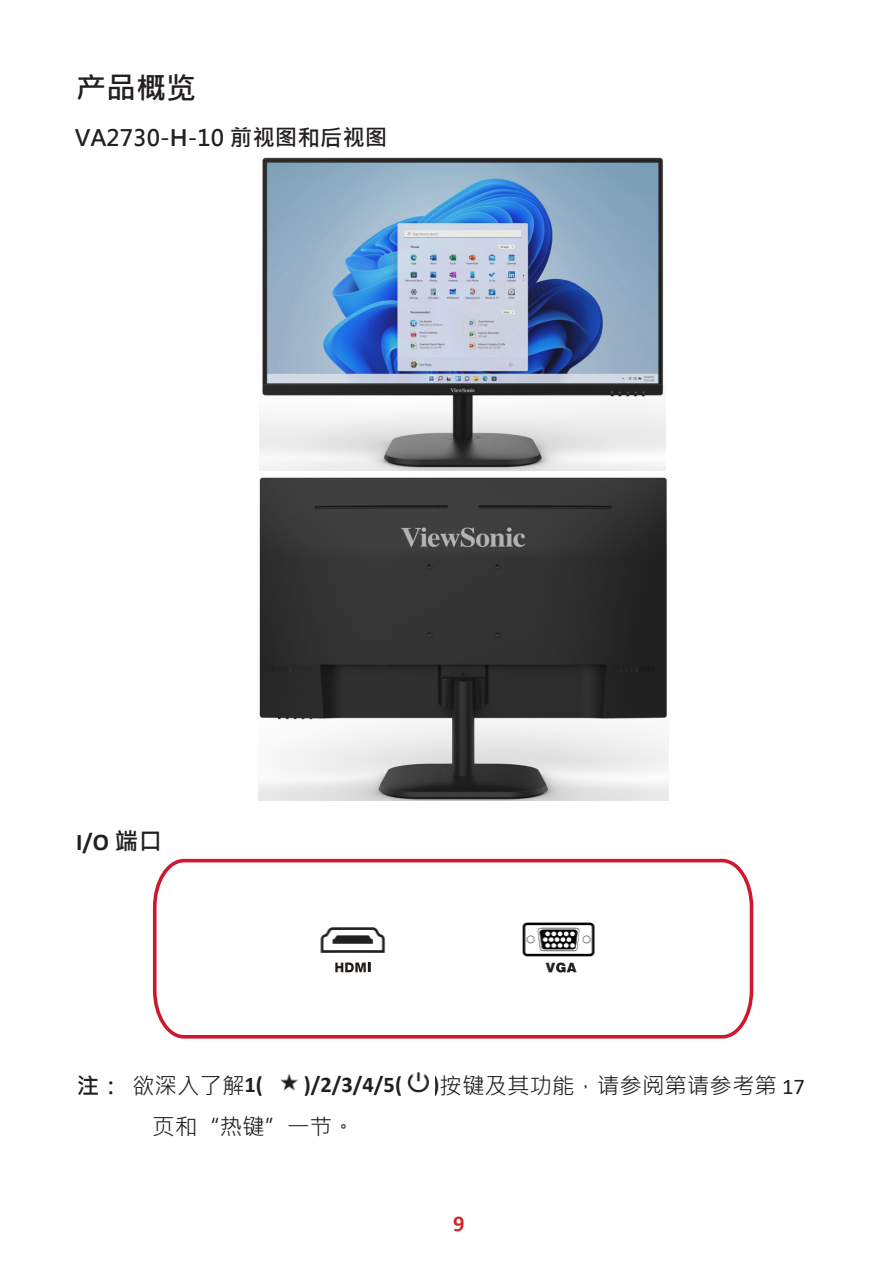
<style>
.page{position:relative;width:893px;height:1263px;background:#fff}
.page>*{position:absolute;margin:0;border:0;box-sizing:border-box;transform-origin:0 0}
.t1{font:700 30px "Microsoft Jheng Hei";color:#231f20}
.t2{font:700 24px "Calibri";color:#231f20}
.t3{font:22.5px "Microsoft Jheng Hei";color:#231f20}
.t4{font:700 22.5px "Microsoft Jheng Hei";color:#231f20}
.t5{font:700 22.5px "Calibri";color:#231f20}
.t6{font:22.5px "Microsoft Jheng Hei";color:#231f20}
.t7{font:700 22.5px "Calibri";color:#d1232a}
.s1{font-style:inherit}
.s2{font-family:"Microsoft Jheng Hei"}
.s3{font-weight:700}
.s4{font-family:"Calibri";font-weight:700}
.s5{font-family:"Calibri"}
</style>
<div class="page">
<svg style="left:153px;top:859px;width:600px;height:179px"></svg>
<img style="left:280px;top:1073px;width:18px;height:18px">
<img style="left:407px;top:1072px;width:23px;height:21px">
<img style="left:289px;top:916px;width:344px;height:63px">
<img style="left:259px;top:157px;width:407px;height:313px">
<img style="left:259px;top:477px;width:410px;height:324px">
<h1 class="t1" style="left:76px;top:69px;width:122px">产品概览</h1>
<p class="t4" style="left:75px;top:124px;width:314px">VA2730-H-10 <span class="s1">前视图和后视图</span></p>
<p class="t2" style="left:76px;top:825px;width:88px">I/O <span class="s2">端口</span></p>
<p class="t3" style="left:77px;top:1071px;width:188px"><span class="s3">注：</span> 欲深入了解<span class="s4">1(</span></p>
<p class="t5" style="left:304px;top:1068px;width:100px">)/2/3/4/5(</p>
<p class="t3" style="left:433px;top:1071px;width:374px"><span class="s4">)</span>按键及其功能，请参阅第请参考第 <span class="s5">17</span></p>
<p class="t6" style="left:152px;top:1113px;width:204px">页<span class="s1">和</span>“热键”一节。</p>
<p class="t7" style="left:453px;top:1208px;width:13px">9</p>
</div>
